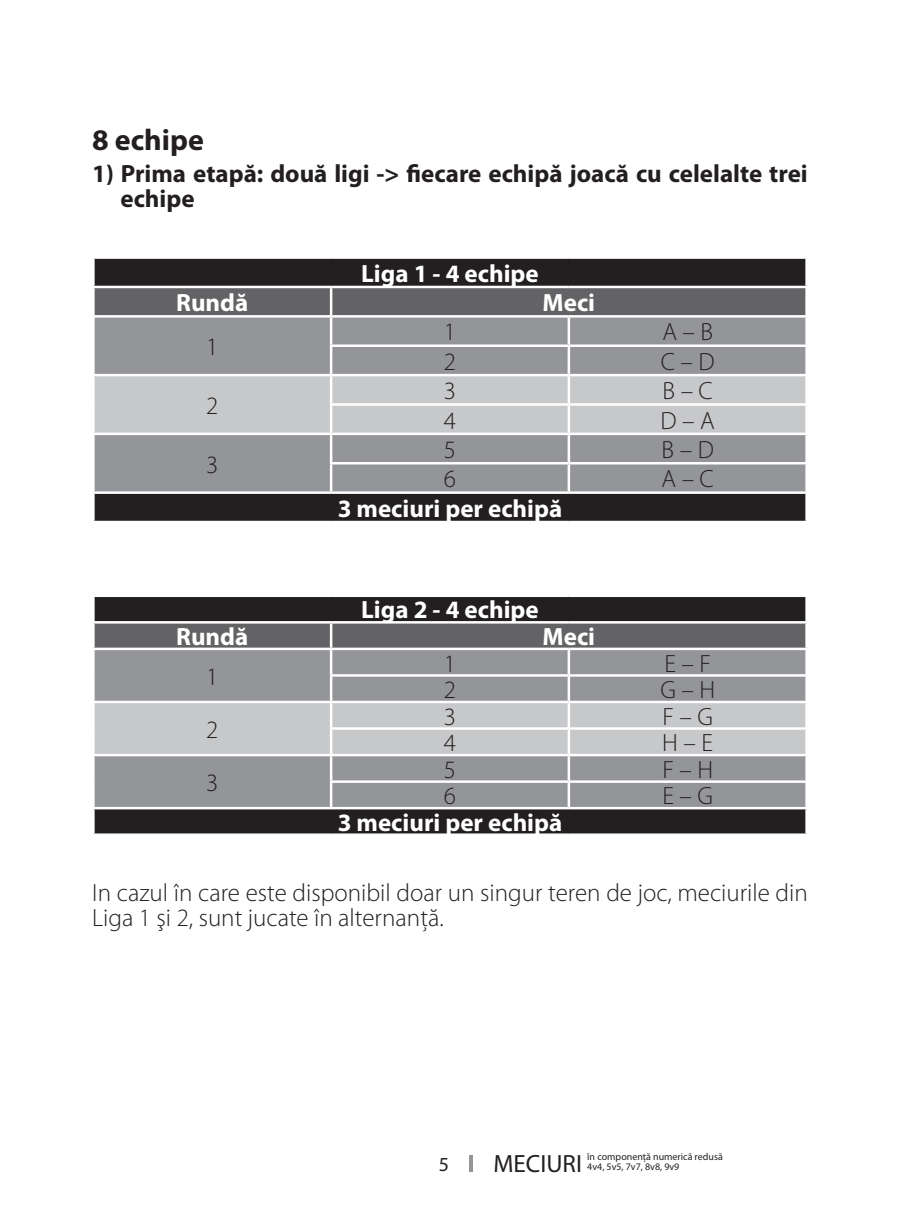
<style>
.page{position:relative;width:900px;height:1219px;background:#fff}
.page>*{position:absolute;margin:0;border:0;box-sizing:border-box;transform-origin:0 0}
.t1{font:700 30px "Myriad Pro";color:#231f20}
.t2{font:300 25px/25px "Myriad Pro";color:#231f20}
.t3{font:700 25px "Myriad Pro";color:#fff}
.t4{font:700 25px/25px "Myriad Pro";color:#231f20}
.t5{font:25px "Myriad Pro";color:#231f20}
.t6{font:20px "Myriad Pro";color:#231f20}
.t7{font:10px "Myriad Pro";color:#231f20}
</style>
<div class="page">
<hr style="left:470px;top:1155px;width:3px;height:17px;background:#939598">
<div style="left:95px;top:259px;width:710px;height:262px;background:#231f20"></div>
<div style="left:95px;top:288px;width:710px;height:27px;background:#636366"></div>
<div style="left:95px;top:318px;width:710px;height:173px;background:#939598"></div>
<div style="left:95px;top:376px;width:710px;height:57px;background:#c7c8ca"></div>
<hr style="left:92px;top:286px;width:239px;height:2px;background:#fff">
<hr style="left:331px;top:286px;width:238px;height:2px;background:#fff">
<hr style="left:330px;top:288px;width:2px;height:27px;background:#fff">
<hr style="left:569px;top:286px;width:239px;height:2px;background:#fff">
<hr style="left:92px;top:315px;width:239px;height:3px;background:#fff">
<hr style="left:331px;top:315px;width:238px;height:3px;background:#fff">
<hr style="left:330px;top:318px;width:2px;height:26px;background:#fff">
<hr style="left:569px;top:315px;width:239px;height:3px;background:#fff">
<hr style="left:568px;top:318px;width:2px;height:26px;background:#fff">
<hr style="left:330px;top:344px;width:239px;height:3px;background:#fff">
<hr style="left:330px;top:347px;width:2px;height:27px;background:#fff">
<hr style="left:569px;top:344px;width:239px;height:3px;background:#fff">
<hr style="left:568px;top:347px;width:2px;height:27px;background:#fff">
<hr style="left:92px;top:374px;width:239px;height:2px;background:#fff">
<hr style="left:331px;top:374px;width:238px;height:2px;background:#fff">
<hr style="left:330px;top:376px;width:2px;height:27px;background:#fff">
<hr style="left:569px;top:374px;width:239px;height:2px;background:#fff">
<hr style="left:568px;top:376px;width:2px;height:27px;background:#fff">
<hr style="left:330px;top:403px;width:239px;height:3px;background:#fff">
<hr style="left:330px;top:406px;width:2px;height:27px;background:#fff">
<hr style="left:569px;top:403px;width:239px;height:3px;background:#fff">
<hr style="left:568px;top:406px;width:2px;height:27px;background:#fff">
<hr style="left:92px;top:433px;width:239px;height:2px;background:#fff">
<hr style="left:331px;top:433px;width:238px;height:2px;background:#fff">
<hr style="left:330px;top:435px;width:2px;height:27px;background:#fff">
<hr style="left:569px;top:433px;width:239px;height:2px;background:#fff">
<hr style="left:568px;top:435px;width:2px;height:27px;background:#fff">
<hr style="left:330px;top:462px;width:239px;height:2px;background:#fff">
<hr style="left:330px;top:464px;width:2px;height:27px;background:#fff">
<hr style="left:569px;top:462px;width:239px;height:2px;background:#fff">
<hr style="left:568px;top:464px;width:2px;height:27px;background:#fff">
<hr style="left:92px;top:491px;width:239px;height:3px;background:#fff">
<hr style="left:331px;top:491px;width:238px;height:3px;background:#fff">
<hr style="left:569px;top:491px;width:239px;height:3px;background:#fff">
<div style="left:95px;top:597px;width:710px;height:236px;background:#231f20"></div>
<div style="left:95px;top:624px;width:710px;height:24px;background:#636366"></div>
<div style="left:95px;top:650px;width:710px;height:157px;background:#939598"></div>
<div style="left:95px;top:703px;width:710px;height:51px;background:#c7c8ca"></div>
<hr style="left:92px;top:621px;width:239px;height:3px;background:#fff">
<hr style="left:331px;top:621px;width:238px;height:3px;background:#fff">
<hr style="left:330px;top:624px;width:2px;height:24px;background:#fff">
<hr style="left:569px;top:621px;width:239px;height:3px;background:#fff">
<hr style="left:92px;top:648px;width:239px;height:2px;background:#fff">
<hr style="left:331px;top:648px;width:238px;height:2px;background:#fff">
<hr style="left:330px;top:650px;width:2px;height:24px;background:#fff">
<hr style="left:569px;top:648px;width:239px;height:2px;background:#fff">
<hr style="left:568px;top:650px;width:2px;height:24px;background:#fff">
<hr style="left:330px;top:674px;width:239px;height:3px;background:#fff">
<hr style="left:330px;top:677px;width:2px;height:24px;background:#fff">
<hr style="left:569px;top:674px;width:239px;height:3px;background:#fff">
<hr style="left:568px;top:677px;width:2px;height:24px;background:#fff">
<hr style="left:92px;top:701px;width:239px;height:2px;background:#fff">
<hr style="left:331px;top:701px;width:238px;height:2px;background:#fff">
<hr style="left:330px;top:703px;width:2px;height:24px;background:#fff">
<hr style="left:569px;top:701px;width:239px;height:2px;background:#fff">
<hr style="left:568px;top:703px;width:2px;height:24px;background:#fff">
<hr style="left:330px;top:727px;width:239px;height:3px;background:#fff">
<hr style="left:330px;top:730px;width:2px;height:24px;background:#fff">
<hr style="left:569px;top:727px;width:239px;height:3px;background:#fff">
<hr style="left:568px;top:730px;width:2px;height:24px;background:#fff">
<hr style="left:92px;top:754px;width:239px;height:2px;background:#fff">
<hr style="left:331px;top:754px;width:238px;height:2px;background:#fff">
<hr style="left:330px;top:756px;width:2px;height:24px;background:#fff">
<hr style="left:569px;top:754px;width:239px;height:2px;background:#fff">
<hr style="left:568px;top:756px;width:2px;height:24px;background:#fff">
<hr style="left:330px;top:780px;width:239px;height:3px;background:#fff">
<hr style="left:330px;top:783px;width:2px;height:24px;background:#fff">
<hr style="left:569px;top:780px;width:239px;height:3px;background:#fff">
<hr style="left:568px;top:783px;width:2px;height:24px;background:#fff">
<hr style="left:92px;top:807px;width:239px;height:2px;background:#fff">
<hr style="left:331px;top:807px;width:238px;height:2px;background:#fff">
<hr style="left:569px;top:807px;width:239px;height:2px;background:#fff">
<p class="t1" style="left:92px;top:120px;width:113px">8 echipe</p>
<p class="t4" style="left:120px;top:160px;width:689px;text-indent:-28px">1) Prima etapă: două ligi -&gt; fiecare echipă joacă cu celelalte trei echipe</p>
<p class="t3" style="left:361px;top:257px;width:179px">Liga 1 - 4 echipe</p>
<p class="t3" style="left:176px;top:286px;width:74px">Rundă</p>
<p class="t3" style="left:543px;top:286px;width:54px">Meci</p>
<p class="t2" style="left:206px;top:335px;width:14px">1</p>
<p class="t2" style="left:444px;top:320px;width:14px">1</p>
<p class="t2" style="left:662px;top:320px;width:52px">A – B</p>
<p class="t2" style="left:444px;top:349px;width:14px">2</p>
<p class="t2" style="left:661px;top:349px;width:55px">C – D</p>
<p class="t2" style="left:206px;top:393px;width:14px">2</p>
<p class="t2" style="left:206px;top:452px;width:14px">3</p>
<p class="t2" style="left:444px;top:379px;width:14px">3</p>
<p class="t2" style="left:663px;top:379px;width:52px">B – C</p>
<p class="t2" style="left:444px;top:408px;width:14px">4</p>
<p class="t2" style="left:661px;top:408px;width:56px">D – A</p>
<p class="t2" style="left:444px;top:437px;width:14px">5</p>
<p class="t2" style="left:662px;top:437px;width:54px">B – D</p>
<p class="t2" style="left:444px;top:467px;width:14px">6</p>
<p class="t2" style="left:662px;top:467px;width:54px">A – C</p>
<p class="t3" style="left:338px;top:492px;width:226px">3 meciuri per echipă</p>
<p class="t3" style="left:361px;top:594px;width:179px">Liga 2 - 4 echipe</p>
<p class="t3" style="left:176px;top:620px;width:74px">Rundă</p>
<p class="t3" style="left:543px;top:620px;width:54px">Meci</p>
<p class="t2" style="left:206px;top:664px;width:14px">1</p>
<p class="t2" style="left:444px;top:651px;width:14px">1</p>
<p class="t2" style="left:664px;top:651px;width:48px">E – F</p>
<p class="t2" style="left:444px;top:678px;width:14px">2</p>
<p class="t2" style="left:660px;top:678px;width:56px">G – H</p>
<p class="t2" style="left:206px;top:717px;width:14px">2</p>
<p class="t2" style="left:206px;top:771px;width:14px">3</p>
<p class="t2" style="left:444px;top:704px;width:14px">3</p>
<p class="t2" style="left:662px;top:704px;width:52px">F – G</p>
<p class="t2" style="left:444px;top:731px;width:14px">4</p>
<p class="t2" style="left:662px;top:731px;width:52px">H – E</p>
<p class="t2" style="left:444px;top:757px;width:14px">5</p>
<p class="t2" style="left:662px;top:757px;width:52px">F – H</p>
<p class="t2" style="left:444px;top:784px;width:14px">6</p>
<p class="t2" style="left:662px;top:784px;width:52px">E – G</p>
<p class="t3" style="left:338px;top:806px;width:226px">3 meciuri per echipă</p>
<p class="t2" style="left:92px;top:881px;width:717px">In cazul în care este disponibil doar un singur teren de joc, meciurile din<br>Liga 1 şi 2, sunt jucate în alternanţă.</p>
<p class="t5" style="left:494px;top:1148px;width:90px">Meciuri</p>
<p class="t7" style="left:587px;top:1151px;width:137px">în componenţă numerică redusă</p>
<p class="t6" style="left:439px;top:1152px;width:12px">5</p>
<p class="t7" style="left:587px;top:1161px;width:94px">4v4, 5v5, 7v7, 8v8, 9v9</p>
</div>
